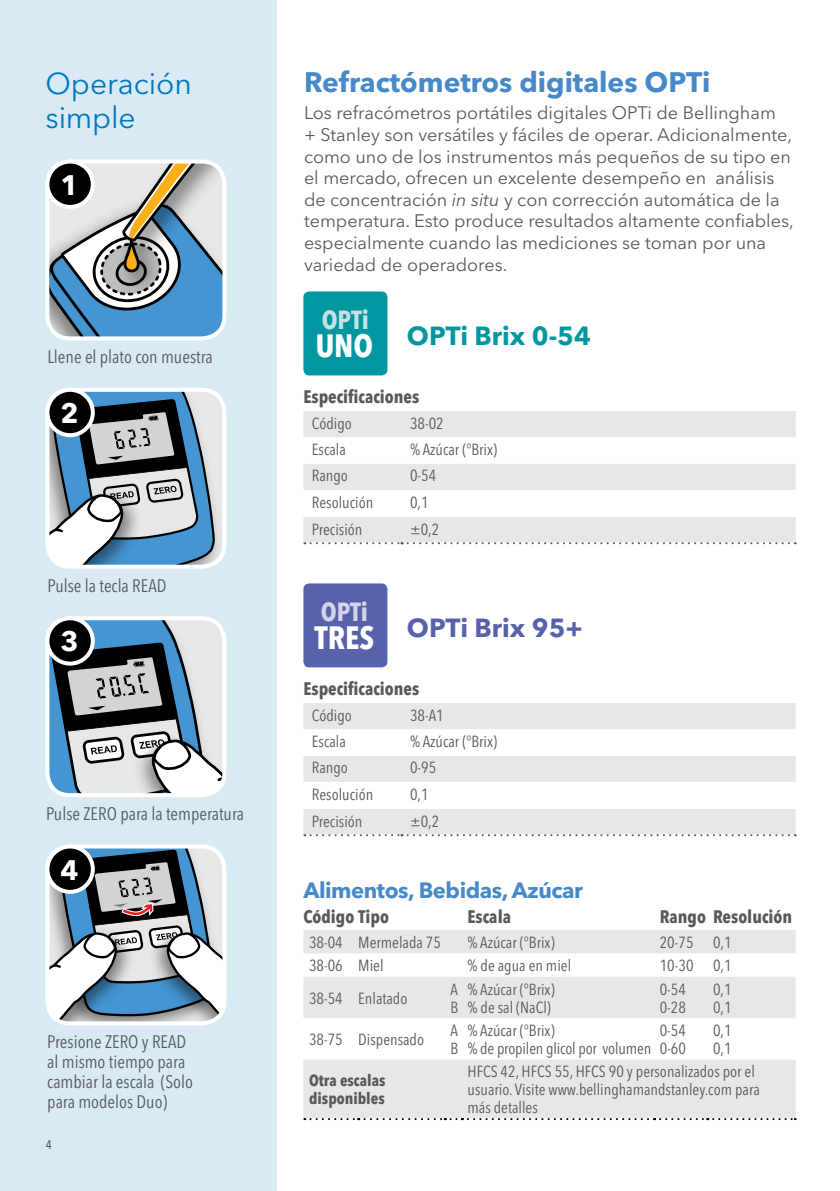
<style>
.page{position:relative;width:840px;height:1191px;background:#fff}
.page>*{position:absolute;margin:0;border:0;box-sizing:border-box;transform-origin:0 0}
.t1{font:700 condensed 32px "Avenir Next LT Pro";color:#fff}
.t2{font:30px/34px "Avenir Next LT Pro";letter-spacing:-.005em;color:#0077be}
.t3{font:700 28px "Avenir Next LT Pro";color:#4789c8}
.t4{font:700 28px "Avenir Next LT Pro";color:#fff}
.t5{font:700 26px "Avenir Next LT Pro";color:#0097a0}
.t6{font:700 26px "Avenir Next LT Pro";color:#5862aa}
.t7{font:700 condensed 26px "Avenir Next LT Pro";color:#c5e1e4}
.t8{font:700 condensed 26px "Avenir Next LT Pro";color:#d3d3ea}
.t9{font:700 22px "Avenir Next LT Pro";letter-spacing:-.02em;color:#4789c8}
.t10{font:18px/21.6px "Avenir Next LT Pro";color:#58595b}
.t11{font:condensed 18px/20px "Avenir Next LT Pro";color:#58595b}
.t12{font:700 condensed 18px "Avenir Next LT Pro";color:#58595b}
.t13{font:condensed 16px/18px "Avenir Next LT Pro";color:#58595b}
.t14{font:700 condensed 16px/18px "Avenir Next LT Pro";color:#58595b}
.s1{font-style:italic}
</style>
<div class="page">
<div style="left:0;top:0;width:276px;height:1191px;background:#d9eaf5"></div>
<svg style="left:50px;top:164px;width:174px;height:173px"></svg>
<div style="left:45px;top:159px;width:181px;height:181px;border:4px solid #fff;border-radius:23px"></div>
<div style="left:47px;top:161px;width:46px;height:46px;background:#000;border-radius:50%"></div>
<div style="left:45px;top:159px;width:50px;height:50px;border:4px solid #fff;border-radius:50%"></div>
<img style="left:215px;top:391px;width:9px;height:174px">
<svg style="left:50px;top:393px;width:165px;height:173px"></svg>
<div style="left:45px;top:388px;width:181px;height:180px;border:4px solid #fff;border-radius:23px"></div>
<div style="left:47px;top:390px;width:46px;height:45px;background:#000;border-radius:50%"></div>
<div style="left:45px;top:388px;width:50px;height:49px;border:4px solid #fff;border-radius:50%"></div>
<svg style="left:50px;top:849px;width:174px;height:173px"></svg>
<div style="left:45px;top:844px;width:181px;height:181px;border:4px solid #fff;border-radius:23px"></div>
<div style="left:47px;top:846px;width:46px;height:46px;background:#000;border-radius:50%"></div>
<div style="left:45px;top:844px;width:50px;height:50px;border:4px solid #fff;border-radius:50%"></div>
<svg style="left:50px;top:621px;width:173px;height:171px"></svg>
<div style="left:45px;top:616px;width:181px;height:181px;border:4px solid #fff;border-radius:23px"></div>
<div style="left:47px;top:618px;width:46px;height:45px;background:#000;border-radius:50%"></div>
<div style="left:45px;top:616px;width:50px;height:49px;border:4px solid #fff;border-radius:50%"></div>
<div style="left:303px;top:291px;width:84px;height:84px;background:#0097a0;border-radius:6px"></div>
<div style="left:303px;top:411px;width:492px;height:132px;background:#e6e7e8"></div>
<svg style="left:303px;top:437px;width:492px;height:80px"></svg>
<svg style="left:304px;top:542px;width:491px;height:2px"></svg>
<div style="left:303px;top:583px;width:84px;height:84px;background:#5862aa;border-radius:6px"></div>
<div style="left:303px;top:703px;width:492px;height:132px;background:#e6e7e8"></div>
<svg style="left:303px;top:729px;width:492px;height:80px"></svg>
<svg style="left:304px;top:834px;width:491px;height:2px"></svg>
<svg style="left:303px;top:930px;width:492px;height:189px;fill:#e6e7e8"></svg>
<svg style="left:304px;top:1118px;width:491px;height:2px"></svg>
<h2 class="t2" style="left:45px;top:66px;width:148px">Operación simple</h2>
<h3 class="t4" style="left:60px;top:168px;width:20px">1</h3>
<p class="t11" style="left:48px;top:347px;width:167px">Llene el plato con muestra</p>
<h3 class="t4" style="left:60px;top:396px;width:20px">2</h3>
<p class="t11" style="left:48px;top:575px;width:120px">Pulse la tecla READ</p>
<h3 class="t4" style="left:60px;top:624px;width:20px">3</h3>
<p class="t11" style="left:46px;top:803px;width:199px">Pulse ZERO para la temperatura</p>
<h3 class="t4" style="left:60px;top:852px;width:20px">4</h3>
<p class="t11" style="left:47px;top:1031px;width:147px">Presione ZERO y READ al mismo tiempo para cambiar la escala (Solo para modelos Duo)</p>
<p class="t13" style="left:45px;top:1134px;width:8px">4</p>
<h3 class="t3" style="left:304px;top:65px;width:407px">Refractómetros digitales OPTi</h3>
<p class="t10" style="left:304px;top:102px;width:491px">Los refracómetros portátiles digitales OPTi de Bellingham<br>+ Stanley son versátiles y fáciles de operar. Adicionalmente, como uno de los instrumentos más pequeños de su tipo en el mercado, ofrecen un excelente desempeño en análisis de concentración <span class="s1">in situ</span> y con corrección automática de la temperatura. Esto produce resultados altamente confiables, especialmente cuando las mediciones se toman por una variedad de operadores.</p>
<h3 class="t7" style="left:321px;top:304px;width:49px">OPTi</h3>
<h1 class="t1" style="left:315px;top:326px;width:59px">UNO</h1>
<h3 class="t5" style="left:406px;top:320px;width:185px">OPTi Brix 0-54</h3>
<p class="t12" style="left:303px;top:386px;width:117px">Especificaciones</p>
<p class="t13" style="left:312px;top:414px;width:41px">Código</p>
<p class="t13" style="left:410px;top:414px;width:35px">38-02</p>
<p class="t13" style="left:312px;top:440px;width:35px">Escala</p>
<p class="t13" style="left:410px;top:440px;width:89px">% Azúcar (°Brix)</p>
<p class="t13" style="left:312px;top:467px;width:37px">Rango</p>
<p class="t13" style="left:410px;top:467px;width:28px">0-54</p>
<p class="t13" style="left:312px;top:493px;width:63px">Resolución</p>
<p class="t13" style="left:410px;top:493px;width:20px">0,1</p>
<p class="t13" style="left:312px;top:520px;width:52px">Precisión</p>
<p class="t13" style="left:410px;top:520px;width:31px">±0,2</p>
<h3 class="t8" style="left:321px;top:596px;width:49px">OPTi</h3>
<h1 class="t1" style="left:314px;top:618px;width:61px">TRES</h1>
<h3 class="t6" style="left:406px;top:612px;width:177px">OPTi Brix 95+</h3>
<p class="t12" style="left:303px;top:677px;width:117px">Especificaciones</p>
<p class="t13" style="left:312px;top:706px;width:41px">Código</p>
<p class="t13" style="left:410px;top:706px;width:35px">38-A1</p>
<p class="t13" style="left:312px;top:732px;width:35px">Escala</p>
<p class="t13" style="left:410px;top:732px;width:89px">% Azúcar (°Brix)</p>
<p class="t13" style="left:312px;top:758px;width:37px">Rango</p>
<p class="t13" style="left:410px;top:758px;width:28px">0-95</p>
<p class="t13" style="left:312px;top:785px;width:63px">Resolución</p>
<p class="t13" style="left:410px;top:785px;width:20px">0,1</p>
<p class="t13" style="left:312px;top:812px;width:52px">Precisión</p>
<p class="t13" style="left:410px;top:812px;width:31px">±0,2</p>
<h3 class="t9" style="left:303px;top:876px;width:281px">Alimentos, Bebidas, Azúcar</h3>
<p class="t12" style="left:303px;top:905px;width:87px">Código Tipo</p>
<p class="t12" style="left:467px;top:905px;width:45px">Escala</p>
<p class="t12" style="left:659px;top:905px;width:134px">Rango Resolución</p>
<p class="t13" style="left:309px;top:933px;width:133px">38-04 Mermelada 75</p>
<p class="t13" style="left:467px;top:933px;width:89px">% Azúcar (°Brix)</p>
<p class="t13" style="left:659px;top:933px;width:73px">20-75 0,1</p>
<p class="t13" style="left:309px;top:956px;width:76px">38-06 Miel</p>
<p class="t13" style="left:467px;top:956px;width:105px">% de agua en miel</p>
<p class="t13" style="left:659px;top:956px;width:73px">10-30 0,1</p>
<p class="t13" style="left:309px;top:989px;width:100px">38-54 Enlatado</p>
<p class="t13" style="left:450px;top:980px;width:9px">A<br>B</p>
<p class="t13" style="left:467px;top:980px;width:89px">% Azúcar (°Brix) % de sal (NaCl)</p>
<p class="t13" style="left:659px;top:980px;width:28px">0-54<br>0-28</p>
<p class="t13" style="left:712px;top:980px;width:20px">0,1<br>0,1</p>
<p class="t13" style="left:309px;top:1030px;width:116px">38-75 Dispensado</p>
<p class="t13" style="left:450px;top:1021px;width:9px">A<br>B</p>
<p class="t13" style="left:467px;top:1021px;width:185px">% Azúcar (°Brix)<br>% de propilen glicol por volumen</p>
<p class="t13" style="left:659px;top:1021px;width:28px">0-54<br>0-60</p>
<p class="t13" style="left:712px;top:1021px;width:20px">0,1<br>0,1</p>
<p class="t14" style="left:309px;top:1071px;width:78px">Otra escalas disponibles</p>
<p class="t13" style="left:467px;top:1062px;width:293px">HFCS 42, HFCS 55, HFCS 90 y personalizados por el usuario. Visite www.bellinghamandstanley.com para más detalles</p>
</div>
